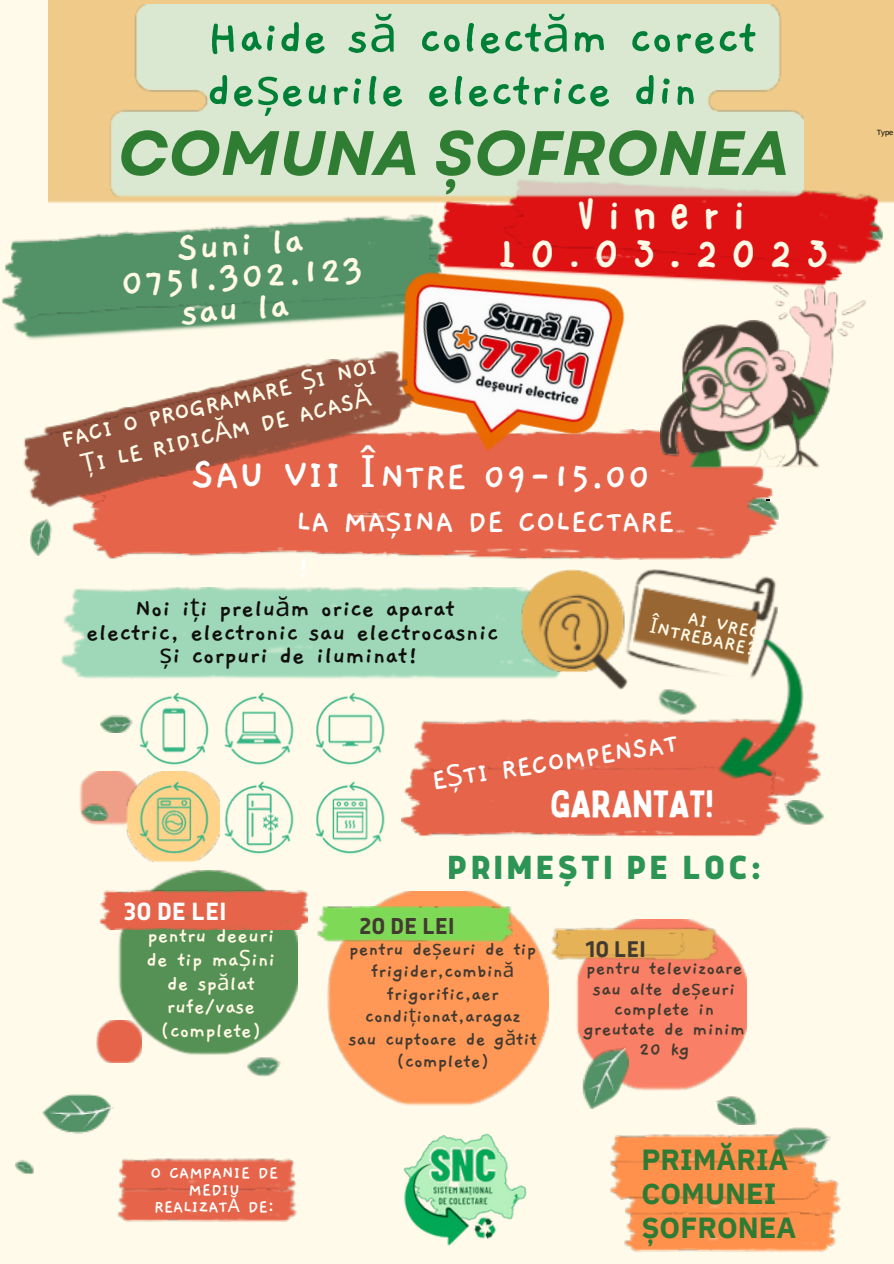
<style>
.page{position:relative;width:894px;height:1264px;background:#fff}
.page>*{position:absolute;margin:0;border:0;box-sizing:border-box;transform-origin:0 0}
.t1{font:italic 700 62.55px "Garet";color:#2e7d32}
.t2{font:700 51.15px/52.9px "Gaegu";color:#008037}
.t3{font:700 41.55px/32px "Gaegu";color:#fff9e5;text-align:center}
.t4{font:700 40.8px "Gaegu";color:#fff}
.t5{font:39.9px/38.2px "NF One Little Font Bold";letter-spacing:.405em;color:#fff9e5;text-align:center}
.t6{font:37.5px "Bobby Jones";color:#fff}
.t7{font:900 36.9px "Anteb";letter-spacing:.085em;color:#008037}
.t8{font:700 33.75px/46.2px "Gaegu";color:#fff}
.t9{font:700 30px "Gaegu";color:#fff}
.t10{font:700 29.1px/33.8px "IBM Plex Sans";color:#307b34}
.t11{font:700 27.45px "Anteb";color:#fff}
.t12{font:700 26.55px/23.7px "Gaegu";color:#100f0d;text-align:center}
.t13{font:700 26.55px/30.5px "Gaegu";color:#fffae9;text-align:center}
.t14{font:700 25.35px "Anteb";color:#423a30}
.t15{font:700 25.05px "Anteb";color:#423a30}
.t16{font:700 22.5px/23.7px "Gaegu";color:#fff9e5;text-align:center}
.t17{font:700 21.45px "Gaegu";color:#fff9e5}
.t18{font:700 20.7px/22.5px "Gaegu";color:#423a30;text-align:center}
.t19{font:700 18.9px/17px "Gaegu";color:#fff;text-align:center}
.t20{font:7.5px "Arimo";color:#000}
.s1{font-family:"Noto Sans";font-weight:400}
.s2{font-family:"NF One Little Font Regular"}
.s3{font-size:44.55px}
.s4{font-family:"Noto Sans";font-weight:400;font-size:44.55px}
</style>
<div class="page">
<div style="left:0;top:0;width:893px;height:1263px;background:#fffae9"></div>
<img style="left:79px;top:771px;width:38px;height:54px">
<img style="left:61px;top:587px;width:477px;height:92px">
<img style="left:81px;top:803px;width:27px;height:17px">
<img style="left:83px;top:805px;width:27px;height:13px">
<img style="left:101px;top:715px;width:16px;height:13px">
<img style="left:102px;top:716px;width:15px;height:17px">
<img style="left:521px;top:569px;width:96px;height:103px">
<img style="left:538px;top:593px;width:89px;height:96px">
<img style="left:787px;top:800px;width:37px;height:24px">
<img style="left:784px;top:803px;width:36px;height:19px">
<img style="left:117px;top:676px;width:289px;height:186px">
<img style="left:30px;top:520px;width:22px;height:35px">
<img style="left:32px;top:519px;width:16px;height:33px">
<img style="left:42px;top:1094px;width:60px;height:40px">
<img style="left:48px;top:1097px;width:66px;height:32px">
<img style="left:13px;top:320px;width:328px;height:20px">
<img style="left:2px;top:215px;width:432px;height:105px">
<img style="left:625px;top:569px;width:152px;height:110px">
<img style="left:633px;top:586px;width:125px;height:80px">
<img style="left:660px;top:690px;width:36px;height:25px">
<img style="left:658px;top:693px;width:35px;height:19px">
<img style="left:414px;top:719px;width:407px;height:77px">
<img style="left:401px;top:765px;width:378px;height:71px">
<img style="left:718px;top:637px;width:85px;height:141px">
<img style="left:72px;top:430px;width:704px;height:130px">
<img style="left:747px;top:496px;width:31px;height:23px">
<img style="left:745px;top:499px;width:31px;height:19px">
<img style="left:356px;top:234px;width:297px;height:250px">
<img style="left:23px;top:352px;width:391px;height:154px">
<img style="left:434px;top:201px;width:407px;height:86px">
<img style="left:503px;top:179px;width:378px;height:84px">
<img style="left:660px;top:284px;width:206px;height:185px">
<img style="left:711px;top:284px;width:154px;height:185px">
<img style="left:756px;top:468px;width:29px;height:1px">
<img style="left:699px;top:468px;width:57px;height:1px">
<img style="left:660px;top:320px;width:138px;height:136px">
<img style="left:685px;top:328px;width:134px;height:140px">
<img style="left:667px;top:340px;width:140px;height:109px">
<img style="left:798px;top:313px;width:36px;height:79px">
<img style="left:15px;top:1160px;width:18px;height:13px">
<img style="left:96px;top:1020px;width:45px;height:42px">
<img style="left:722px;top:1096px;width:35px;height:28px">
<img style="left:716px;top:1099px;width:36px;height:24px">
<img style="left:117px;top:870px;width:180px;height:185px">
<img style="left:99px;top:889px;width:208px;height:40px">
<img style="left:328px;top:891px;width:220px;height:215px">
<img style="left:248px;top:1057px;width:26px;height:19px">
<img style="left:249px;top:1058px;width:32px;height:17px">
<img style="left:317px;top:906px;width:195px;height:35px">
<img style="left:576px;top:920px;width:169px;height:171px">
<img style="left:119px;top:1158px;width:176px;height:29px">
<img style="left:117px;top:1187px;width:179px;height:35px">
<img style="left:551px;top:927px;width:167px;height:33px">
<img style="left:553px;top:932px;width:131px;height:23px">
<img style="left:582px;top:1048px;width:46px;height:60px">
<img style="left:584px;top:1046px;width:42px;height:58px">
<img style="left:625px;top:1179px;width:216px;height:35px">
<img style="left:611px;top:1134px;width:160px;height:24px">
<img style="left:610px;top:1158px;width:208px;height:41px">
<img style="left:771px;top:1127px;width:50px;height:31px">
<img style="left:775px;top:1130px;width:54px;height:27px">
<img style="left:624px;top:1211px;width:211px;height:41px">
<img style="left:403px;top:1133px;width:124px;height:113px">
<img style="left:110px;top:5px;width:693px;height:192px">
<h2 class="t2" style="left:207px;top:12px;width:551px">Haide s<span class="s1">ă</span> colect<span class="s1">ă</span>m corect de<span class="s1">ș</span>eurile electrice din</h2>
<h1 class="t1" style="left:118px;top:108px;width:673px">COMUNA ȘOFRONEA</h1>
<h3 class="t3" style="left:118px;top:236px;width:245px;rotate:-3deg">Suni la<br>0751.302.123 sau la</h3>
<h3 class="t5" style="left:498px;top:196px;width:330px">Vineri<br>10<span class="s2">.</span>03.2023</h3>
<p class="t13" style="left:58px;top:424px;width:326px;rotate:-13deg">FACI O PROGRAMARE <span class="s1">Ș</span>I NOI<br><span class="s1">Ț</span>I LE RIDIC<span class="s1">Ă</span>M DE ACAS<span class="s1">Ă</span></p>
<h3 class="t4" style="left:192px;top:457px;width:460px"><span class="s3">SAU VII</span> <span class="s4">Î</span>NTRE 09-15.00</h3>
<h3 class="t8" style="left:296px;top:499px;width:379px">LA MA<span class="s1">ș</span>INA DE COLECTARE !</h3>
<p class="t12" style="left:86px;top:597px;width:413px">Noi i<span class="s1">ț</span>i prelu<span class="s1">ă</span>m orice aparat electric, electronic sau electrocasnic <span class="s1">ș</span>i corpuri de iluminat!</p>
<p class="t17" style="left:690px;top:607px;width:76px;rotate:12deg">AI VREO</p>
<p class="t17" style="left:652px;top:616px;width:111px;rotate:12deg"><span class="s1">Î</span>NTREBARE?</p>
<h3 class="t9" style="left:429px;top:767px;width:250px;rotate:-9deg">E<span class="s1">Ș</span>TI RECOMPENSAT</h3>
<h3 class="t6" style="left:550px;top:780px;width:165px">GARANTAT!</h3>
<h3 class="t11" style="left:123px;top:899px;width:105px">30 DE LEI</h3>
<p class="t16" style="left:146px;top:924px;width:130px">pentru deeuri de tip ma<span class="s1">Ș</span>ini de sp<span class="s1">ă</span>lat rufe/vase (complete)</p>
<p class="t19" style="left:150px;top:1164px;width:129px">O CAMPANIE DE<br>MEDIU<br>REALIZAT<span class="s1">Ă</span> DE:</p>
<h3 class="t7" style="left:447px;top:851px;width:315px">PRIMEȘTI PE LOC:</h3>
<p class="t14" style="left:359px;top:914px;width:97px">20 DE LEI</p>
<p class="t18" style="left:348px;top:938px;width:190px">pentru de<span class="s1">ș</span>euri de tip frigider,combin<span class="s1">ă </span>frigorific,aer condi<span class="s1">ț</span>ionat,aragaz sau cuptoare de g<span class="s1">ă</span>tit (complete)</p>
<p class="t15" style="left:585px;top:937px;width:62px">10 LEI</p>
<p class="t18" style="left:583px;top:958px;width:163px;line-height:20.2px">pentru televizoare sau alte de<span class="s1">ș</span>euri complete in greutate de minim<br>20 kg</p>
<h3 class="t10" style="left:641px;top:1142px;width:156px">PRIMĂRIA<br>COMUNEI<br>ȘOFRONEA</h3>
<p class="t20" style="left:876px;top:129px;width:18px">Type</p>
</div>
